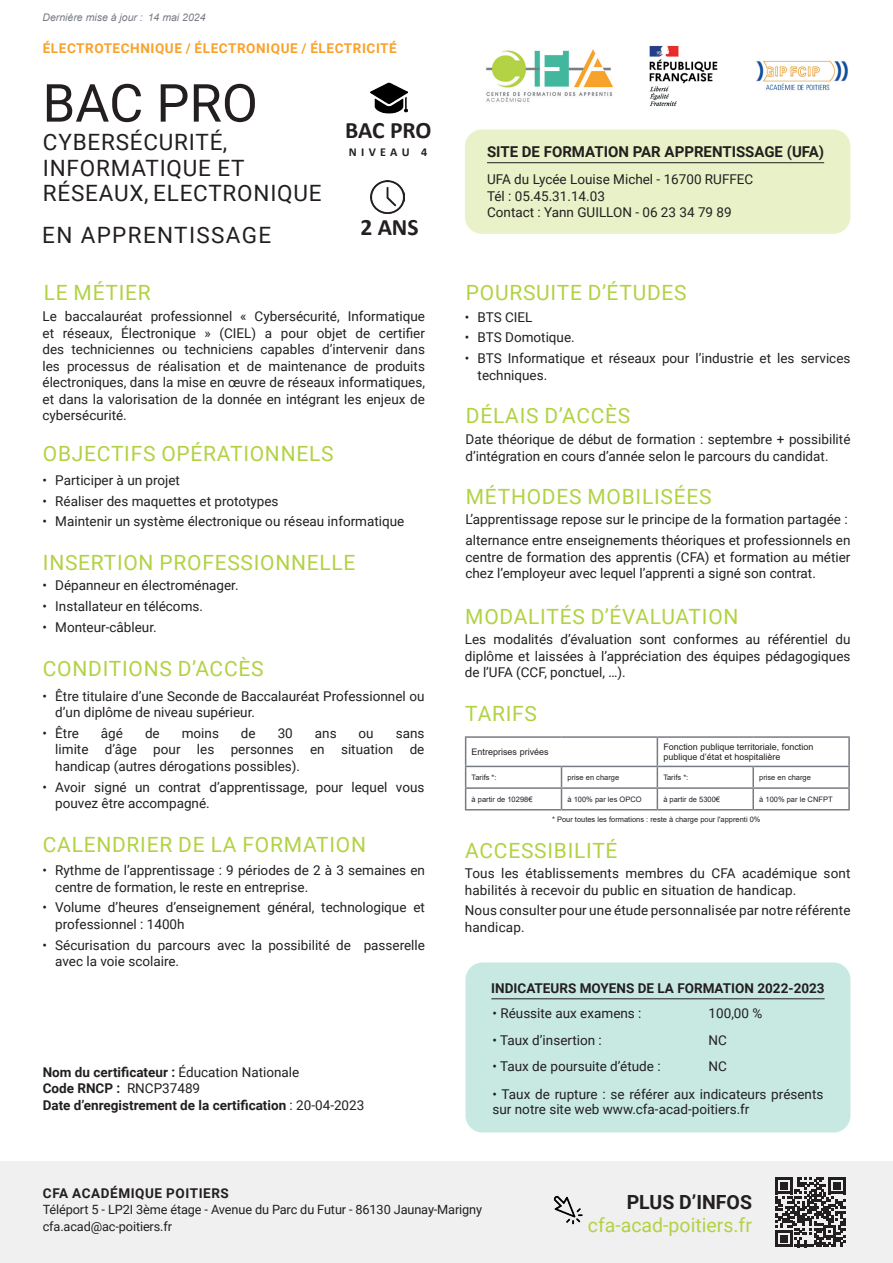
<style>
.page{position:relative;width:893px;height:1263px;background:#fff}
.page>*{position:absolute;margin:0;border:0;box-sizing:border-box;transform-origin:0 0}
.t1{font:52.5px "Roboto";color:#231f20}
.t2{font:700 23.55px "Calibri";letter-spacing:-.005em;color:#231f20}
.t3{font:22.5px/25.5px "Roboto";letter-spacing:.035em;color:#231f20}
.t4{font:22.5px "Roboto";letter-spacing:.06em;color:#231f20}
.t5{font:21px "Roboto";letter-spacing:.035em;color:#b2d244}
.t6{font:19.5px "Roboto";color:#b2d244}
.t7{font:700 19.5px "Roboto";color:#231f20}
.t8{font:700 15px "Roboto";color:#231f20}
.t9{font:13.5px/16.5px "Roboto";color:#231f20}
.t10{font:700 13.5px/16.2px "Roboto";color:#231f20}
.t11{font:700 13.5px "Roboto";letter-spacing:.045em;color:#f9a22b}
.t12{font:700 13.5px "Roboto";letter-spacing:.045em;color:#231f20}
.t13{font:12.75px/16.5px "Roboto";letter-spacing:-.01em;color:#231f20}
.t14{font:700 12.15px "Calibri";letter-spacing:.36em;color:#231f20}
.t15{font:italic 10.5px "Arial";color:#777b82}
.t16{font:9px/10.8px "Arial";color:#231f20}
.t17{font:7.5px "Arial";color:#231f20}
.s1{font-weight:400}
</style>
<div class="page">
<img style="left:486px;top:49px;width:128px;height:53px">
<img style="left:371px;top:180px;width:34px;height:34px">
<img style="left:371px;top:82px;width:37px;height:32px">
<div style="left:465px;top:129px;width:385px;height:105px;background:#e8f1c7;border-radius:17px"></div>
<hr style="left:487px;top:162px;width:337px;height:1px;background:#231f20">
<div style="left:465px;top:962px;width:385px;height:170px;background:#c7e9e1;border-radius:17px"></div>
<hr style="left:491px;top:998px;width:334px;height:1px;background:#231f20">
<img style="left:649px;top:45px;width:199px;height:61px">
<hr style="left:465px;top:736px;width:96px;height:2px;background:#777b82">
<hr style="left:561px;top:736px;width:96px;height:2px;background:#777b82">
<hr style="left:657px;top:736px;width:96px;height:2px;background:#777b82">
<hr style="left:753px;top:736px;width:97px;height:2px;background:#777b82">
<hr style="left:848px;top:738px;width:2px;height:28px;background:#777b82">
<hr style="left:465px;top:766px;width:96px;height:1px;background:#777b82">
<hr style="left:561px;top:766px;width:96px;height:1px;background:#777b82">
<hr style="left:657px;top:766px;width:96px;height:1px;background:#777b82">
<hr style="left:753px;top:766px;width:97px;height:1px;background:#777b82">
<hr style="left:752px;top:767px;width:2px;height:20px;background:#777b82">
<hr style="left:848px;top:767px;width:2px;height:20px;background:#777b82">
<hr style="left:465px;top:787px;width:96px;height:2px;background:#777b82">
<svg style="left:465px;top:738px;width:1px;height:71px"></svg>
<hr style="left:561px;top:787px;width:96px;height:2px;background:#777b82">
<svg style="left:561px;top:767px;width:1px;height:42px"></svg>
<hr style="left:657px;top:787px;width:96px;height:2px;background:#777b82">
<svg style="left:657px;top:738px;width:1px;height:71px"></svg>
<hr style="left:753px;top:787px;width:97px;height:2px;background:#777b82">
<hr style="left:752px;top:789px;width:2px;height:20px;background:#777b82">
<hr style="left:848px;top:789px;width:2px;height:20px;background:#777b82">
<hr style="left:465px;top:809px;width:96px;height:1px;background:#777b82">
<hr style="left:561px;top:809px;width:96px;height:1px;background:#777b82">
<hr style="left:657px;top:809px;width:96px;height:1px;background:#777b82">
<hr style="left:753px;top:809px;width:97px;height:1px;background:#777b82">
<div style="left:0;top:1161px;width:893px;height:102px;background:#f0f0f1"></div>
<svg style="left:775px;top:1177px;width:70px;height:70px"></svg>
<img style="left:554px;top:1196px;width:29px;height:28px">
<p class="t15" style="left:43px;top:11px;width:165px">Dernière mise à jour : 14 mai 2024</p>
<p class="t11" style="left:43px;top:38px;width:356px">ÉLECTROTECHNIQUE / ÉLECTRONIQUE / ÉLECTRICITÉ</p>
<h1 class="t1" style="left:43px;top:66px;width:217px">BAC PRO</h1>
<h3 class="t3" style="left:43px;top:129px;width:280px">CYBERSÉCURITÉ,<br>INFORMATIQUE ET<br>RÉSEAUX, ELECTRONIQUE</h3>
<h2 class="t2" style="left:360px;top:211px;width:60px">2 ANS</h2>
<h2 class="t2" style="left:345px;top:113px;width:88px">BAC PRO</h2>
<p class="t14" style="left:349px;top:143px;width:80px">NIVEAU 4</p>
<p class="t8" style="left:487px;top:141px;width:339px">SITE DE FORMATION PAR APPRENTISSAGE (UFA)</p>
<p class="t9" style="left:487px;top:171px;width:268px">UFA du Lycée Louise Michel - 16700 RUFFEC<br>Tél : 05.45.31.14.03<br>Contact : Yann GUILLON - 06 23 34 79 89</p>
<h3 class="t4" style="left:42px;top:220px;width:230px">EN APPRENTISSAGE</h3>
<h3 class="t5" style="left:44px;top:278px;width:109px">LE MÉTIER</h3>
<p class="t9" style="left:43px;top:308px;width:384px;text-align:justify">Le baccalauréat professionnel « Cybersécurité, Informatique et réseaux, Électronique » (CIEL) a pour objet de certifier des techniciennes ou techniciens capables d’intervenir dans les processus de réalisation et de maintenance de produits électroniques, dans la mise en œuvre de réseaux informatiques, et dans la valorisation de la donnée en intégrant les enjeux de cybersécurité.</p>
<h3 class="t5" style="left:43px;top:439px;width:292px">OBJECTIFS OPÉRATIONNELS</h3>
<p class="t9" style="left:43px;top:471px;width:139px">• Participer à un projet</p>
<p class="t9" style="left:43px;top:492px;width:238px">• Réaliser des maquettes et prototypes</p>
<p class="t9" style="left:43px;top:513px;width:363px">• Maintenir un système électronique ou réseau informatique</p>
<h3 class="t5" style="left:43px;top:548px;width:314px">INSERTION PROFESSIONNELLE</h3>
<p class="t9" style="left:43px;top:577px;width:198px">• Dépanneur en électroménager.</p>
<p class="t9" style="left:43px;top:598px;width:162px">• Installateur en télécoms.</p>
<p class="t9" style="left:43px;top:618px;width:116px">• Monteur-câbleur.</p>
<h3 class="t5" style="left:43px;top:654px;width:222px">CONDITIONS D’ACCÈS</h3>
<p class="t9" style="left:55px;top:687px;width:371px;text-indent:-13px">• Être titulaire d’une Seconde de Baccalauréat Professionnel ou d’un diplôme de niveau supérieur.</p>
<p class="t9" style="left:43px;top:724px;width:38px">• Être</p>
<p class="t9" style="left:101px;top:724px;width:24px">âgé</p>
<p class="t9" style="left:145px;top:724px;width:16px">de</p>
<p class="t9" style="left:182px;top:724px;width:39px">moins</p>
<p class="t9" style="left:241px;top:724px;width:16px">de</p>
<p class="t9" style="left:278px;top:724px;width:17px">30</p>
<p class="t9" style="left:315px;top:724px;width:23px">ans</p>
<p class="t9" style="left:359px;top:724px;width:17px">ou</p>
<p class="t9" style="left:55px;top:724px;width:371px;text-align:justify;text-indent:340px">sans limite d’âge pour les personnes en situation de handicap (autres dérogations possibles).</p>
<p class="t9" style="left:55px;top:778px;width:371px;text-indent:-13px">• Avoir signé un contrat d’apprentissage, pour lequel vous pouvez être accompagné.</p>
<h3 class="t5" style="left:43px;top:830px;width:325px">CALENDRIER DE LA FORMATION</h3>
<p class="t9" style="left:55px;top:861px;width:371px;text-indent:-13px">• Rythme de l’apprentissage : 9 périodes de 2 à 3 semaines en centre de formation, le reste en entreprise.</p>
<p class="t9" style="left:55px;top:899px;width:371px;text-indent:-13px">• Volume d’heures d’enseignement général, technologique et professionnel : 1400h</p>
<p class="t9" style="left:55px;top:936px;width:371px;text-indent:-13px">• Sécurisation du parcours avec la possibilité de passerelle avec la voie scolaire.</p>
<p class="t10" style="left:43px;top:1064px;width:323px">Nom du certificateur : <span class="s1">Éducation Nationale<br></span>Code RNCP : <span class="s1">RNCP37489<br></span>Date d’enregistrement de la certification <span class="s1">: 20-04-2023</span></p>
<h3 class="t5" style="left:466px;top:277px;width:222px">POURSUITE D’ÉTUDES</h3>
<p class="t9" style="left:465px;top:308px;width:69px">• BTS CIEL</p>
<p class="t9" style="left:465px;top:329px;width:111px">• BTS Domotique.</p>
<p class="t9" style="left:478px;top:350px;width:374px;text-indent:-13px">• BTS Informatique et réseaux pour l’industrie et les services techniques.</p>
<h3 class="t5" style="left:466px;top:401px;width:166px">DÉLAIS D’ACCÈS</h3>
<p class="t9" style="left:465px;top:430px;width:386px">Date théorique de début de formation : septembre + possibilité d’intégration en cours d’année selon le parcours du candidat.</p>
<h3 class="t5" style="left:466px;top:482px;width:247px">MÉTHODES MOBILISÉES</h3>
<p class="t9" style="left:465px;top:509px;width:386px;line-height:20.7px">L’apprentissage repose sur le principe de la formation partagée : alternance entre enseignements théoriques et professionnels en</p>
<p class="t9" style="left:465px;top:548px;width:386px">centre de formation des apprentis (CFA) et formation au métier chez l’employeur avec lequel l’apprenti a signé son contrat.</p>
<h3 class="t5" style="left:465px;top:602px;width:275px">MODALITÉS D’ÉVALUATION</h3>
<p class="t9" style="left:465px;top:631px;width:387px;text-align:justify">Les modalités d’évaluation sont conformes au référentiel du diplôme et laissées à l’appréciation des équipes pédagogiques de l’UFA (CCF, ponctuel, …).</p>
<h3 class="t5" style="left:465px;top:699px;width:73px">TARIFS</h3>
<p class="t16" style="left:472px;top:746px;width:79px">Entreprises privées</p>
<p class="t16" style="left:663px;top:741px;width:152px">Fonction publique territoriale, fonction publique d’état et hospitalière</p>
<p class="t17" style="left:472px;top:772px;width:27px">Tarifs *:</p>
<p class="t17" style="left:567px;top:772px;width:53px">prise en charge</p>
<p class="t17" style="left:663px;top:772px;width:27px">Tarifs *:</p>
<p class="t17" style="left:759px;top:772px;width:53px">prise en charge</p>
<p class="t17" style="left:472px;top:794px;width:62px">à partir de 10298€</p>
<p class="t17" style="left:567px;top:794px;width:76px">à 100% par les OPCO</p>
<p class="t17" style="left:663px;top:794px;width:58px">à partir de 5300€</p>
<p class="t17" style="left:759px;top:794px;width:75px">à 100% par le CNFPT</p>
<p class="t17" style="left:552px;top:814px;width:210px">* Pour toutes les formations : reste à charge pour l'apprenti 0%</p>
<h3 class="t5" style="left:465px;top:836px;width:154px">ACCESSIBILITÉ</h3>
<p class="t9" style="left:465px;top:864px;width:387px">Tous les établissements membres du CFA académique sont habilités à recevoir du public en situation de handicap.</p>
<p class="t9" style="left:465px;top:902px;width:387px">Nous consulter pour une étude personnalisée par notre référente handicap.</p>
<p class="t10" style="left:491px;top:979px;width:335px">INDICATEURS MOYENS DE LA FORMATION 2022-2023</p>
<p class="t9" style="left:493px;top:1005px;width:150px">• Réussite aux examens :</p>
<p class="t9" style="left:709px;top:1005px;width:55px">100,00 %</p>
<p class="t9" style="left:493px;top:1031px;width:111px">• Taux d’insertion :</p>
<p class="t9" style="left:709px;top:1031px;width:20px">NC</p>
<p class="t9" style="left:493px;top:1057px;width:170px">• Taux de poursuite d’étude :</p>
<p class="t9" style="left:709px;top:1057px;width:20px">NC</p>
<p class="t9" style="left:493px;top:1086px;width:332px;line-height:15px">• Taux de rupture : se référer aux indicateurs présents sur notre site web www.cfa-acad-poitiers.fr</p>
<p class="t12" style="left:43px;top:1183px;width:188px">CFA ACADÉMIQUE POITIERS</p>
<p class="t13" style="left:43px;top:1201px;width:441px">Téléport 5 - LP2I 3ème étage - Avenue du Parc du Futur - 86130 Jaunay-Marigny cfa.acad@ac-poitiers.fr</p>
<h3 class="t7" style="left:627px;top:1188px;width:127px">PLUS D’INFOS</h3>
<h3 class="t6" style="left:588px;top:1212px;width:166px">cfa-acad-poitiers.fr</h3>
</div>
